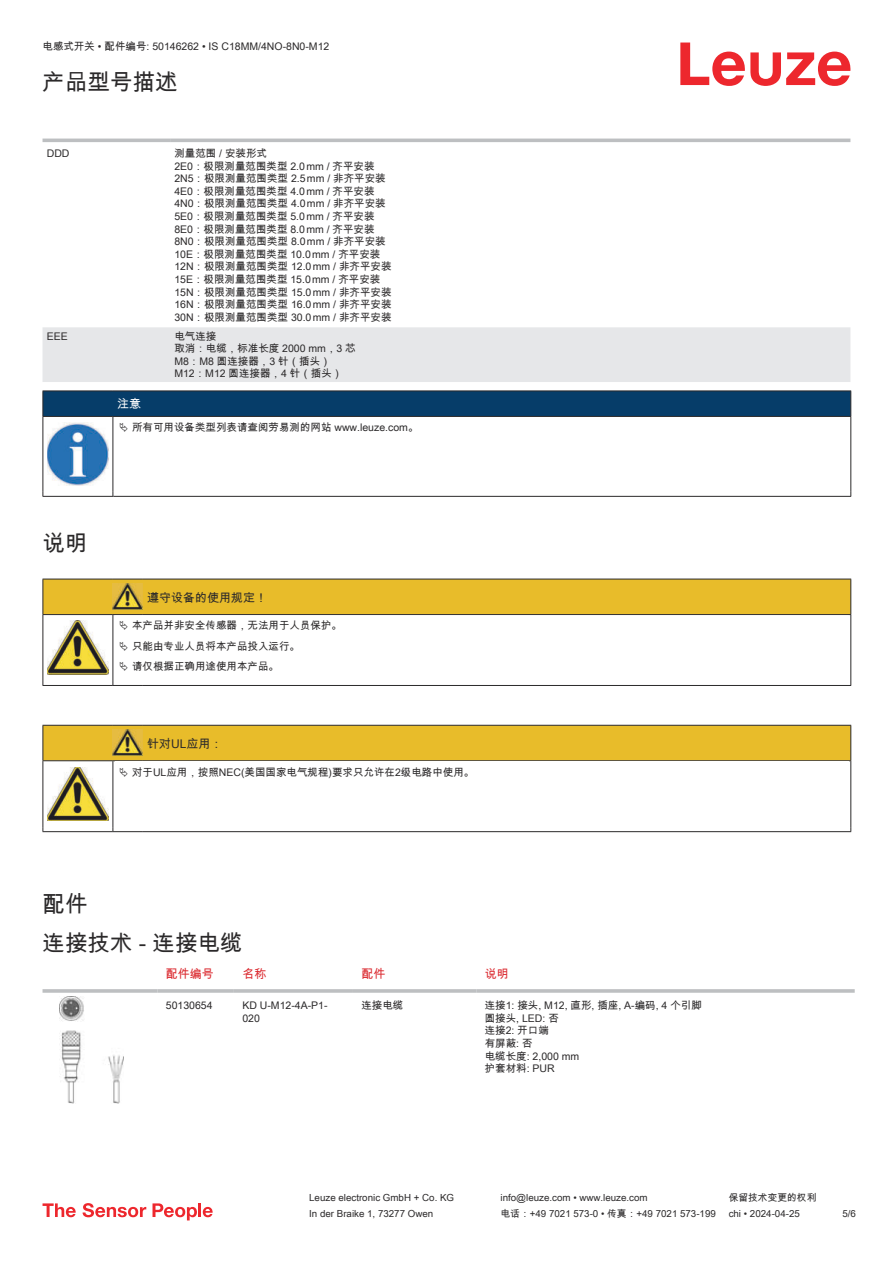
<style>
.page{position:relative;width:893px;height:1263px;background:#fff}
.page>*{position:absolute;margin:0;border:0;box-sizing:border-box;transform-origin:0 0}
.t1{font:22.5px/38.7px "Arial Unicode MS";color:#2b292a}
.t2{font:12px "Arial Unicode MS";color:#2b292a}
.t3{font:12px "Arial Unicode MS";color:#db2a30}
.t4{font:12px "Arial Unicode MS";color:#fff}
.t5{font:10.5px/12.6px "Arial Unicode MS";color:#2b292a}
.t6{font:9.75px "Arial Unicode MS";color:#2b292a}
</style>
<div class="page">
<svg style="left:680px;top:43px;width:170px;height:43px"></svg>
<svg style="left:43px;top:138px;width:807px;height:1px"></svg>
<div style="left:43px;top:327px;width:807px;height:55px;background:#e6e7e9"></div>
<hr style="left:43px;top:139px;width:127px;height:3px;background:#bdbfc1">
<hr style="left:170px;top:139px;width:680px;height:3px;background:#bdbfc1">
<hr style="left:43px;top:989px;width:114px;height:4px;background:#bdbfc1">
<hr style="left:157px;top:989px;width:77px;height:4px;background:#c8c9cb">
<hr style="left:234px;top:989px;width:119px;height:4px;background:#c3c5c6">
<hr style="left:353px;top:989px;width:123px;height:4px;background:#bdbfc1">
<hr style="left:476px;top:989px;width:379px;height:4px;background:#c8c9cb">
<img style="left:59px;top:997px;width:65px;height:106px">
<svg style="left:43px;top:1203px;width:33px;height:14px"></svg>
<svg style="left:83px;top:1203px;width:63px;height:14px"></svg>
<svg style="left:153px;top:1203px;width:44px;height:17px"></svg>
<hr style="left:198px;top:1203px;width:3px;height:14px;background:#ed272d">
<svg style="left:203px;top:1207px;width:10px;height:10px"></svg>
<svg style="left:44px;top:417px;width:806px;height:79px"></svg>
<hr style="left:43px;top:416px;width:70px;height:1px;background:#2b292a">
<div style="left:43px;top:391px;width:808px;height:25px;background:#063d69"></div>
<hr style="left:113px;top:416px;width:738px;height:1px;background:#2b292a">
<hr style="left:43px;top:417px;width:1px;height:75px;background:#2b292a">
<hr style="left:113px;top:417px;width:1px;height:75px;background:#2b292a">
<hr style="left:850px;top:417px;width:1px;height:75px;background:#2b292a">
<hr style="left:43px;top:496px;width:70px;height:1px;background:#2b292a">
<hr style="left:113px;top:496px;width:738px;height:1px;background:#2b292a">
<img style="left:47px;top:423px;width:61px;height:63px">
<div style="left:115px;top:417px;width:734px;height:21px;background:#fff"></div>
<hr style="left:43px;top:685px;width:70px;height:1px;background:#2b292a">
<hr style="left:113px;top:685px;width:30px;height:1px;background:#2b292a">
<hr style="left:143px;top:685px;width:708px;height:1px;background:#2b292a">
<div style="left:44px;top:726px;width:806px;height:34px;background:#e8bc2a"></div>
<hr style="left:43px;top:725px;width:70px;height:1px;background:#2b292a">
<hr style="left:43px;top:726px;width:1px;height:34px;background:#2b292a">
<hr style="left:43px;top:760px;width:70px;height:1px;background:#2b292a">
<hr style="left:113px;top:725px;width:30px;height:1px;background:#2b292a">
<hr style="left:113px;top:760px;width:30px;height:1px;background:#2b292a">
<hr style="left:143px;top:725px;width:708px;height:1px;background:#2b292a">
<hr style="left:850px;top:726px;width:1px;height:34px;background:#2b292a">
<hr style="left:143px;top:760px;width:708px;height:1px;background:#2b292a">
<hr style="left:43px;top:761px;width:1px;height:66px;background:#2b292a">
<hr style="left:113px;top:761px;width:1px;height:66px;background:#2b292a">
<hr style="left:850px;top:761px;width:1px;height:66px;background:#2b292a">
<hr style="left:43px;top:831px;width:70px;height:1px;background:#2b292a">
<hr style="left:113px;top:831px;width:30px;height:1px;background:#2b292a">
<hr style="left:143px;top:831px;width:708px;height:1px;background:#2b292a">
<img style="left:113px;top:729px;width:30px;height:27px">
<img style="left:47px;top:767px;width:61px;height:54px">
<svg style="left:43px;top:579px;width:808px;height:106px"></svg>
<p class="t5" style="left:43px;top:40px;width:288px">电感式开关 • 配件编号: 50146262 • IS C18MM/4NO-8N0-M12</p>
<h1 class="t1" style="left:43px;top:62px;width:136px">产品型号描述</h1>
<p class="t5" style="left:47px;top:147px;width:24px">DDD</p>
<p class="t5" style="left:174px;top:147px;width:219px">测量范围 / 安装形式<br>2E0：极限测量范围类型 2.0 mm / 齐平安装<br>2N5：极限测量范围类型 2.5 mm / 非齐平安装<br>4E0：极限测量范围类型 4.0 mm / 齐平安装<br>4N0：极限测量范围类型 4.0 mm / 非齐平安装<br>5E0：极限测量范围类型 5.0 mm / 齐平安装<br>8E0：极限测量范围类型 8.0 mm / 齐平安装<br>8N0：极限测量范围类型 8.0 mm / 非齐平安装<br>10E：极限测量范围类型 10.0 mm / 齐平安装<br>12N：极限测量范围类型 12.0 mm / 非齐平安装<br>15E：极限测量范围类型 15.0 mm / 齐平安装<br>15N：极限测量范围类型 15.0 mm / 非齐平安装<br>16N：极限测量范围类型 16.0 mm / 非齐平安装<br>30N：极限测量范围类型 30.0 mm / 非齐平安装</p>
<p class="t5" style="left:47px;top:330px;width:23px">EEE</p>
<p class="t5" style="left:174px;top:329px;width:183px">电气连接<br>取消：电缆，标准长度 2000 mm，3 芯<br>M8：M8 圆连接器，3 针（插头）<br>M12：M12 圆连接器，4 针（插头）</p>
<p class="t4" style="left:117px;top:395px;width:25px">注意</p>
<p class="t5" style="left:132px;top:421px;width:288px">所有可用设备类型列表请查阅劳易测的网站 www.leuze.com。</p>
<h1 class="t1" style="left:43px;top:523px;width:46px">说明</h1>
<p class="t2" style="left:147px;top:589px;width:121px">遵守设备的使用规定！</p>
<p class="t5" style="left:132px;top:615px;width:211px;line-height:20.2px">本产品并非安全传感器，无法用于人员保护。只能由专业人员将本产品投入运行。<br>请仅根据正确用途使用本产品。</p>
<p class="t2" style="left:147px;top:735px;width:77px">针对UL应用：</p>
<p class="t5" style="left:132px;top:765px;width:344px">对于UL应用，按照NEC(美国国家电气规程)要求只允许在2级电路中使用。</p>
<h1 class="t1" style="left:43px;top:884px;width:202px">配件<br>连接技术 - 连接电缆</h1>
<p class="t3" style="left:166px;top:965px;width:49px">配件编号</p>
<p class="t3" style="left:242px;top:965px;width:25px">名称</p>
<p class="t3" style="left:361px;top:965px;width:25px">配件</p>
<p class="t3" style="left:485px;top:965px;width:25px">说明</p>
<p class="t5" style="left:166px;top:999px;width:48px">50130654</p>
<p class="t5" style="left:242px;top:999px;width:87px">KD U-M12-4A-P1-<br>020</p>
<p class="t5" style="left:361px;top:999px;width:43px">连接电缆</p>
<p class="t5" style="left:485px;top:999px;width:219px">连接1: 接头, M12, 直形, 插座, A-编码, 4 个引脚圆接头, LED: 否<br>连接2: 开口端<br>有屏蔽: 否<br>电缆长度: 2,000 mm<br>护套材料: PUR</p>
<p class="t6" style="left:309px;top:1191px;width:146px">Leuze electronic GmbH + Co. KG</p>
<p class="t6" style="left:501px;top:1191px;width:149px">info@leuze.com • www.leuze.com</p>
<p class="t6" style="left:729px;top:1191px;width:89px">保留技术变更的权利</p>
<p class="t6" style="left:309px;top:1206px;width:126px">In der Braike 1, 73277 Owen</p>
<p class="t6" style="left:501px;top:1206px;width:217px">电话：+49 7021 573-0 • 传真：+49 7021 573-199</p>
<p class="t6" style="left:729px;top:1206px;width:73px">chi • 2024-04-25</p>
<p class="t6" style="left:842px;top:1206px;width:15px">5/6</p>
</div>
